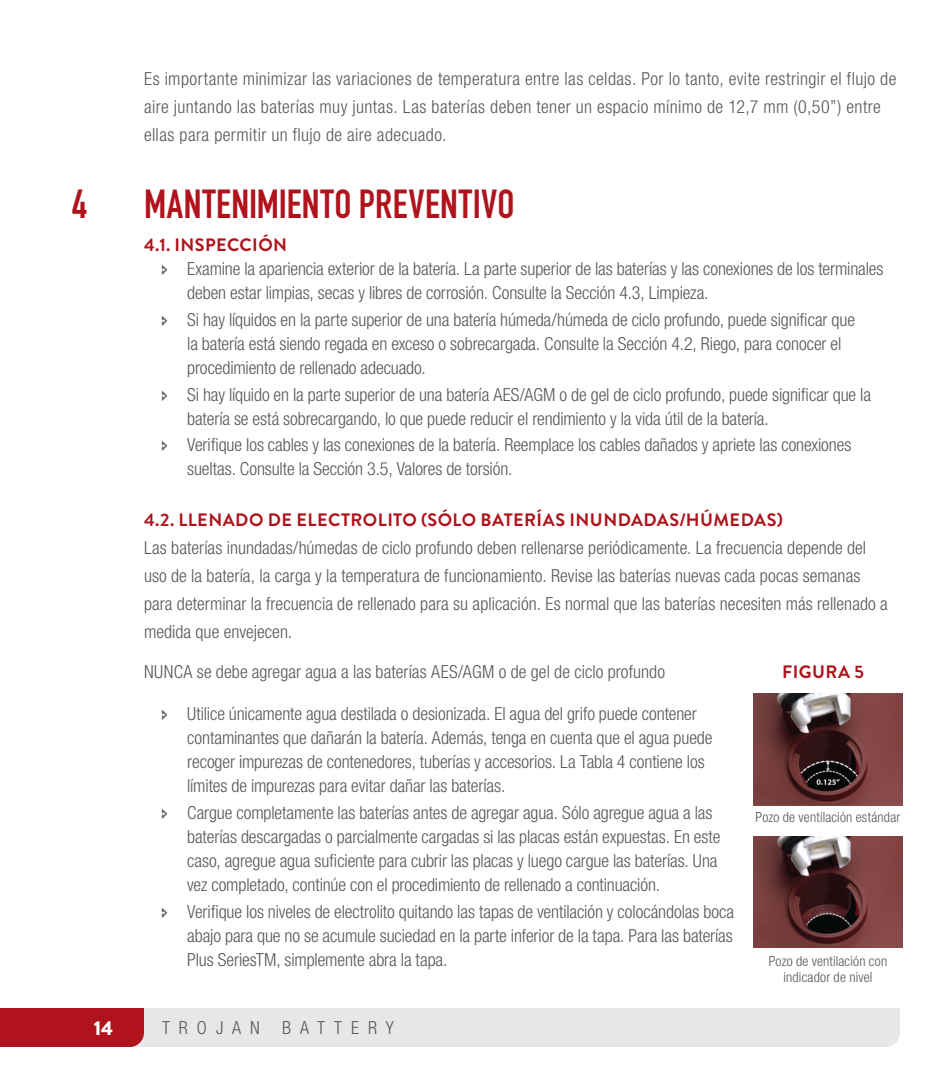
<style>
.page{position:relative;width:936px;height:1080px;background:#fff}
.page>*{position:absolute;margin:0;border:0;box-sizing:border-box;transform-origin:0 0}
.TLB_Title{font:700 40px "DIN Condensed";letter-spacing:.01em;color:#b0131c}
.t1{font:900 20px "Brandon Grotesque";color:#fff}
.Body_Text{font:300 condensed 18px/24px "Helvetica Neue LT Std";letter-spacing:-.005em;color:#57585a}
.Body_Text-2{font:300 condensed 18px/28px "Helvetica Neue LT Std";letter-spacing:.025em;color:#57585a}
.Body_Text-3{font:700 18px "Brandon Grotesque";letter-spacing:.025em;color:#b0131c}
.Body_Text-4{font:300 condensed 18px "Helvetica Neue LT Std";letter-spacing:.5em;color:#57585a}
.TBL_Body{font:300 condensed 14px/16px "Helvetica Neue LT Std";letter-spacing:.015em;color:#57585a;text-align:center}
</style>
<div class="page">
<svg style="left:0;top:1008px;width:900px;height:39px"></svg>
<img style="left:753px;top:693px;width:150px;height:113px">
<img style="left:753px;top:836px;width:150px;height:112px">
<p class="Body_Text-2" style="left:144px;top:64px;width:754px">Es importante minimizar las variaciones de temperatura entre las celdas. Por lo tanto, evite restringir el flujo de aire juntando las baterías muy juntas. Las baterías deben tener un espacio mínimo de 12,7 mm (0,50”) entre ellas para permitir un flujo de aire adecuado.</p>
<p class="TLB_Title" style="left:72px;top:177px;width:16px">4</p>
<p class="TLB_Title" style="left:144px;top:177px;width:372px">MANTENIMIENTO PREVENTIVO</p>
<p class="Body_Text-3" style="left:144px;top:232px;width:145px">4.1. INSPECCIÓN</p>
<p class="Body_Text" style="left:187px;top:256px;width:698px">Examine la apariencia exterior de la batería. La parte superior de las baterías y las conexiones de los terminales deben estar limpias, secas y libres de corrosión. Consulte la Sección 4.3, Limpieza.</p>
<p class="Body_Text" style="left:187px;top:307px;width:669px">Si hay líquidos en la parte superior de una batería húmeda/húmeda de ciclo profundo, puede significar que la batería está siendo regada en exceso o sobrecargada. Consulte la Sección 4.2, Riego, para conocer el procedimiento de rellenado adecuado.</p>
<p class="Body_Text" style="left:187px;top:382px;width:685px">Si hay líquido en la parte superior de una batería AES/AGM o de gel de ciclo profundo, puede significar que la batería se está sobrecargando, lo que puede reducir el rendimiento y la vida útil de la batería.</p>
<p class="Body_Text" style="left:187px;top:433px;width:666px">Verifique los cables y las conexiones de la batería. Reemplace los cables dañados y apriete las conexiones sueltas. Consulte la Sección 3.5, Valores de torsión.</p>
<p class="Body_Text-3" style="left:144px;top:508px;width:641px">4.2. LLENADO DE ELECTROLITO (SÓLO BATERÍAS INUNDADAS/HÚMEDAS)</p>
<p class="Body_Text" style="left:144px;top:534px;width:745px;line-height:28px">Las baterías inundadas/húmedas de ciclo profundo deben rellenarse periódicamente. La frecuencia depende del uso de la batería, la carga y la temperatura de funcionamiento. Revise las baterías nuevas cada pocas semanas para determinar la frecuencia de rellenado para su aplicación. Es normal que las baterías necesiten más rellenado a medida que envejecen.</p>
<p class="Body_Text" style="left:144px;top:660px;width:523px">NUNCA se debe agregar agua a las baterías AES/AGM o de gel de ciclo profundo</p>
<p class="Body_Text" style="left:187px;top:702px;width:527px">Utilice únicamente agua destilada o desionizada. El agua del grifo puede contener contaminantes que dañarán la batería. Además, tenga en cuenta que el agua puede recoger impurezas de contenedores, tuberías y accesorios. La Tabla 4 contiene los límites de impurezas para evitar dañar las baterías.</p>
<p class="Body_Text" style="left:187px;top:801px;width:535px">Cargue completamente las baterías antes de agregar agua. Sólo agregue agua a las baterías descargadas o parcialmente cargadas si las placas están expuestas. En este caso, agregue agua suficiente para cubrir las placas y luego cargue las baterías. Una vez completado, continúe con el procedimiento de rellenado a continuación.</p>
<p class="Body_Text" style="left:187px;top:900px;width:549px;text-align:justify">Verifique los niveles de electrolito quitando las tapas de ventilación y colocándolas boca abajo para que no se acumule suciedad en la parte inferior de la tapa. Para las baterías Plus SeriesTM, simplemente abra la tapa.</p>
<p class="Body_Text-3" style="left:782px;top:659px;width:83px">FIGURA 5</p>
<p class="TBL_Body" style="left:756px;top:809px;width:146px">Pozo de ventilación estándar</p>
<p class="TBL_Body" style="left:769px;top:953px;width:120px">Pozo de ventilación con indicador de nivel</p>
<p class="t1" style="left:94px;top:1013px;width:21px">14</p>
<p class="Body_Text-4" style="left:162px;top:1017px;width:233px">TROJAN BATTERY</p>
</div>
